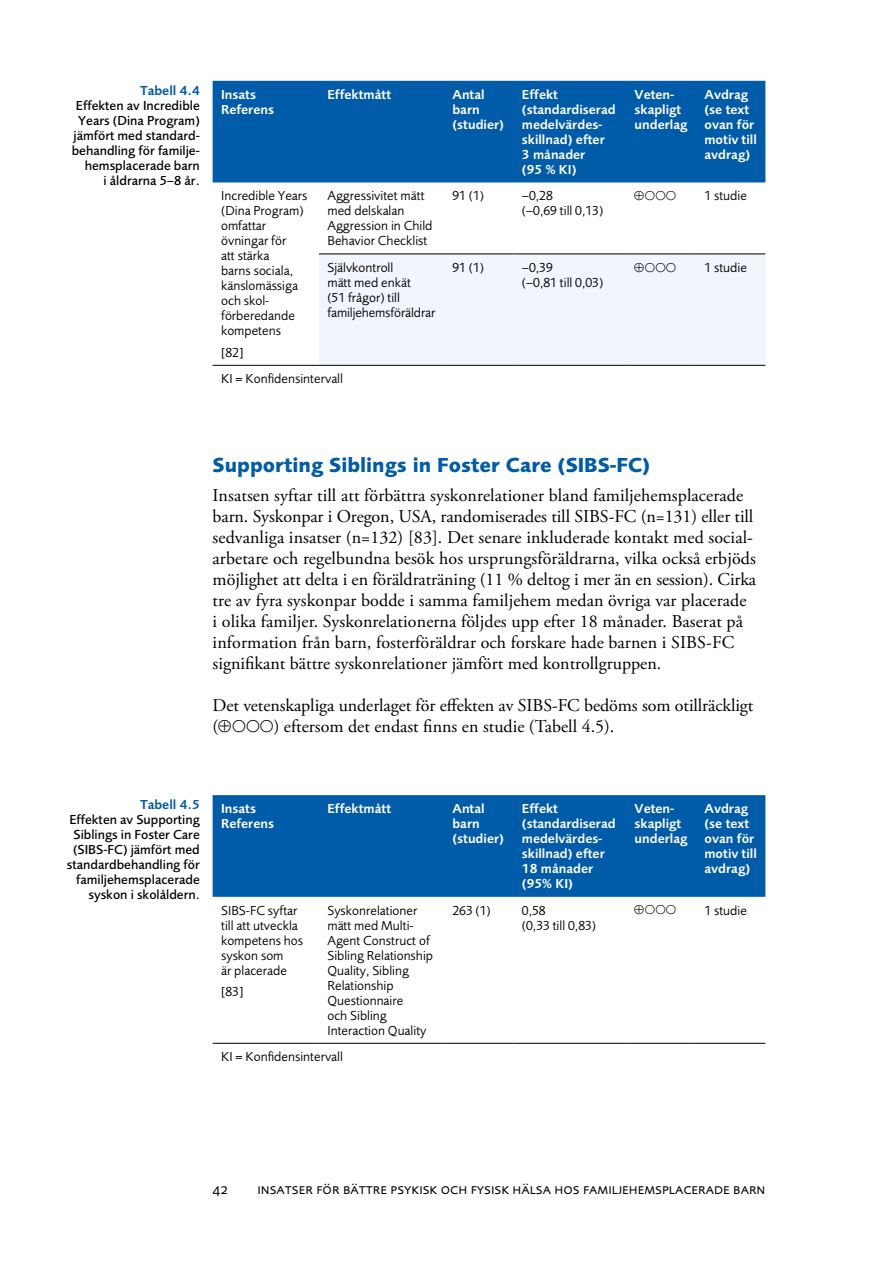
<style>
.page{position:relative;width:893px;height:1263px;background:#fff}
.page>*{position:absolute;margin:0;border:0;box-sizing:border-box;transform-origin:0 0}
.Rubrik_2{font:700 21px "Foundry Sans";color:#005ba9}
.t1{font:18px/21px "Adobe Garamond Pro";letter-spacing:.005em;color:#000}
.t2{font:15px "Foundry Sans Expert";color:#000}
.Tabelltext{font:13.5px/15px "Foundry Sans";color:#000}
.Tabellhuvudrubrik{font:600 13.5px/15px "Foundry Sans";color:#fff}
.t3{font:500 13.5px/15px "Foundry Sans";color:#000;text-align:right}
.s1{font-weight:600;color:#005ba9}
</style>
<div class="page">
<div style="left:213px;top:81px;width:552px;height:101px;background:#005ba9"></div>
<div style="left:319px;top:255px;width:446px;height:110px;background:#f1f6fc"></div>
<hr style="left:319px;top:254px;width:125px;height:1px;background:#000">
<hr style="left:444px;top:254px;width:69px;height:1px;background:#000">
<hr style="left:513px;top:254px;width:113px;height:1px;background:#000">
<hr style="left:626px;top:254px;width:70px;height:1px;background:#000">
<hr style="left:696px;top:254px;width:69px;height:1px;background:#000">
<hr style="left:213px;top:365px;width:106px;height:1px;background:#000">
<hr style="left:319px;top:365px;width:125px;height:1px;background:#000">
<hr style="left:444px;top:365px;width:69px;height:1px;background:#000">
<hr style="left:513px;top:365px;width:113px;height:1px;background:#000">
<hr style="left:626px;top:365px;width:70px;height:1px;background:#000">
<hr style="left:696px;top:365px;width:69px;height:1px;background:#000">
<div style="left:213px;top:795px;width:552px;height:102px;background:#005ba9"></div>
<hr style="left:213px;top:1043px;width:106px;height:1px;background:#000">
<hr style="left:319px;top:1043px;width:125px;height:1px;background:#000">
<hr style="left:444px;top:1043px;width:69px;height:1px;background:#000">
<hr style="left:513px;top:1043px;width:113px;height:1px;background:#000">
<hr style="left:626px;top:1043px;width:70px;height:1px;background:#000">
<hr style="left:696px;top:1043px;width:69px;height:1px;background:#000">
<svg style="left:635px;top:262px;width:41px;height:10px"></svg>
<p class="t3" style="left:72px;top:83px;width:130px"><span class="s1">Tabell 4.4<br></span>Effekten av Incredible<br>Years (Dina Program) jämfört med standard&shy;behandling för familje&shy;hemsplacerade barn<br>i åldrarna 5–8 år.</p>
<p class="Tabellhuvudrubrik" style="left:221px;top:87px;width:36px">Insats</p>
<p class="Tabellhuvudrubrik" style="left:221px;top:102px;width:54px">Referens</p>
<p class="Tabelltext" style="left:221px;top:188px;width:88px">Incredible Years (Dina Program) omfattar övningar för<br>att stärka<br>barns sociala, känslomässiga och skol&shy;förberedande kompetens</p>
<p class="Tabelltext" style="left:221px;top:345px;width:24px">[82]</p>
<p class="Tabellhuvudrubrik" style="left:327px;top:87px;width:65px">Effektmått</p>
<p class="Tabellhuvudrubrik" style="left:452px;top:87px;width:53px">Antal barn (studier)</p>
<p class="Tabellhuvudrubrik" style="left:522px;top:87px;width:95px">Effekt (standardiserad medelvärdes&shy;skillnad) efter<br>3 månader<br>(95 % KI)</p>
<p class="Tabellhuvudrubrik" style="left:635px;top:87px;width:54px">Veten&shy;skapligt underlag</p>
<p class="Tabellhuvudrubrik" style="left:704px;top:87px;width:54px">Avdrag (se text ovan för motiv till avdrag)</p>
<p class="Tabelltext" style="left:327px;top:188px;width:107px">Aggressivitet mätt med delskalan<br>Aggression in Child<br>Behavior Checklist</p>
<p class="Tabelltext" style="left:452px;top:188px;width:33px">91 (1)</p>
<p class="Tabelltext" style="left:522px;top:188px;width:83px">–0,28<br>(–0,69 till 0,13)</p>
<p class="Tabelltext" style="left:704px;top:188px;width:44px">1 studie</p>
<p class="Tabelltext" style="left:327px;top:260px;width:110px">Självkontroll<br>mätt med enkät<br>(51 frågor) till familjehemsföräldrar</p>
<p class="Tabelltext" style="left:452px;top:260px;width:33px">91 (1)</p>
<p class="Tabelltext" style="left:522px;top:260px;width:83px">–0,39<br>(–0,81 till 0,03)</p>
<p class="Tabelltext" style="left:704px;top:260px;width:44px">1 studie</p>
<p class="Tabelltext" style="left:221px;top:371px;width:123px">KI = Konfidensintervall</p>
<h3 class="Rubrik_2" style="left:213px;top:453px;width:439px">Supporting Siblings in Foster Care (SIBS-FC)</h3>
<p class="t1" style="left:213px;top:485px;width:545px">Insatsen syftar till att förbättra syskonrelationer bland familjehemsplacerade barn. Syskonpar i Oregon, USA, randomiserades till SIBS-FC (n=131) eller till sedvanliga insatser (n=132) [83]. Det senare inkluderade kontakt med social&shy;arbetare och regelbundna besök hos ursprungsföräldrarna, vilka också erbjöds möjlighet att delta i en föräldraträning (11 % deltog i mer än en session). Cirka tre av fyra syskonpar bodde i samma familjehem medan övriga var placerade<br>i olika familjer. Syskonrelationerna följdes upp efter 18 månader. Baserat på information från barn, fosterföräldrar och forskare hade barnen i SIBS-FC signifikant bättre syskonrelationer jämfört med kontrollgruppen.</p>
<p class="t1" style="left:213px;top:695px;width:542px">Det vetenskapliga underlaget för effekten av SIBS-FC bedöms som otillräckligt (</p>
<p class="t1" style="left:274px;top:716px;width:342px">) eftersom det endast finns en studie (Tabell 4.5).</p>
<p class="t3" style="left:67px;top:797px;width:134px"><span class="s1">Tabell 4.5<br></span>Effekten av Supporting<br>Siblings in Foster Care (SIBS-FC) jämfört med standardbehandling för familjehemsplacerade syskon i skolåldern.</p>
<p class="Tabellhuvudrubrik" style="left:221px;top:801px;width:36px">Insats</p>
<p class="Tabellhuvudrubrik" style="left:221px;top:816px;width:54px">Referens</p>
<p class="Tabellhuvudrubrik" style="left:327px;top:801px;width:65px">Effektmått</p>
<p class="Tabellhuvudrubrik" style="left:452px;top:801px;width:53px">Antal barn (studier)</p>
<p class="Tabellhuvudrubrik" style="left:522px;top:801px;width:95px">Effekt (standardiserad medelvärdes&shy;skillnad) efter<br>18 månader (95% KI)</p>
<p class="Tabellhuvudrubrik" style="left:635px;top:801px;width:54px">Veten&shy;skapligt underlag</p>
<p class="Tabellhuvudrubrik" style="left:704px;top:801px;width:54px">Avdrag (se text ovan för motiv till avdrag)</p>
<p class="Tabelltext" style="left:221px;top:903px;width:84px">SIBS-FC syftar till att utveckla kompetens hos syskon som<br>är placerade</p>
<p class="Tabelltext" style="left:221px;top:984px;width:24px">[83]</p>
<p class="Tabelltext" style="left:327px;top:903px;width:107px">Syskonrelationer mätt med Multi-<br>Agent Construct of<br>Sibling Relationship<br>Quality, Sibling<br>Relationship<br>Questionnaire<br>och Sibling<br>Interaction Quality</p>
<p class="Tabelltext" style="left:452px;top:903px;width:40px">263 (1)</p>
<p class="Tabelltext" style="left:522px;top:903px;width:76px">0,58<br>(0,33 till 0,83)</p>
<p class="Tabelltext" style="left:704px;top:903px;width:44px">1 studie</p>
<p class="Tabelltext" style="left:221px;top:1049px;width:123px">KI = Konfidensintervall</p>
<p class="t2" style="left:213px;top:1180px;width:17px">42</p>
<p class="t2" style="left:257px;top:1180px;width:509px">insatser för bättre psykisk och fysisk hälsa hos familjehemsplacerade barn</p>
</div>
